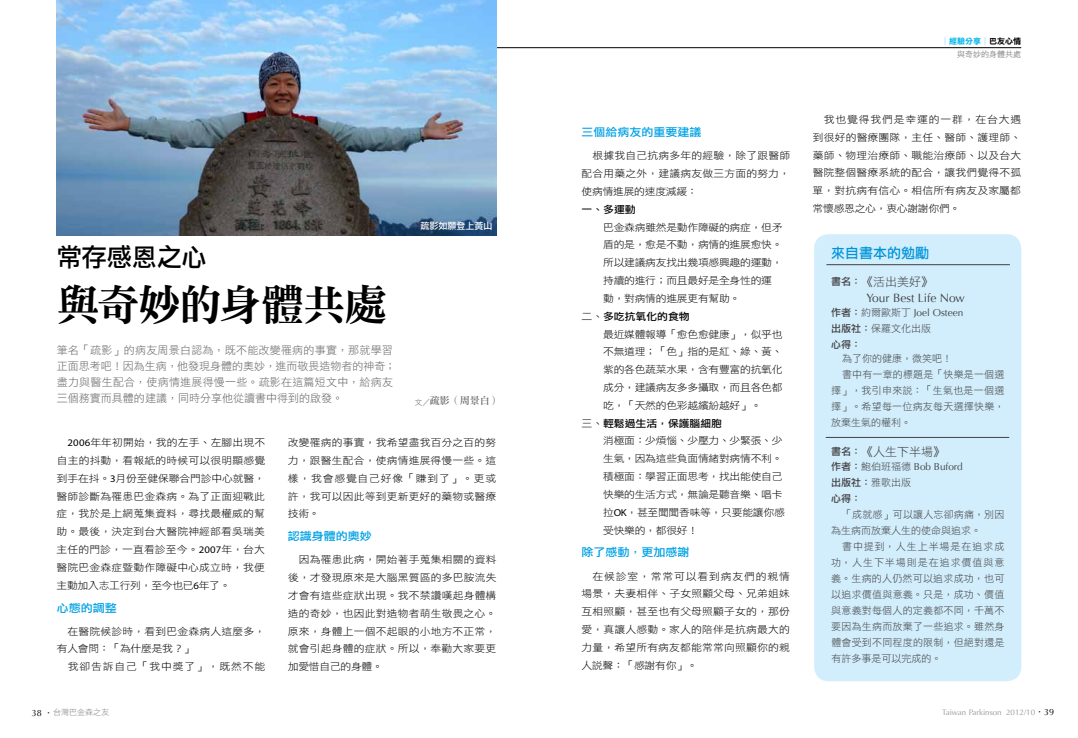
<style>
.page{position:relative;width:1078px;height:738px;background:#fff}
.page>*{position:absolute;margin:0;border:0;box-sizing:border-box;transform-origin:0 0}
.t1{font:43px "DF Ming Std W9";letter-spacing:-.045em;color:#000}
.t2{font:25.4px "DF Li Hei Std W5";letter-spacing:-.02em;color:#000}
.t3{font:14px "DF Li Hei Std W5";color:#0095da}
.t4{font:12px "DF Li Hei Std W3";color:#414042}
.t5{font:12px "Optima";color:#414042}
.t6{font:11.2px "DF Li Hei Std W5";color:#00a1e4;scale:1.08 1}
.t7{font:11px/16px "DF Li Hei Std W3";color:#636466}
.t8{font:10px/17.8px "DF Li Hei Std W3";letter-spacing:.01em;color:#000;text-align:justify;scale:1.08 1}
.t9{font:10px/16px "DF Li Hei Std W3";letter-spacing:.015em;color:#414042}
.t10{font:10px/17.8px "DF Li Hei Std W3";letter-spacing:-.025em;color:#000;scale:1.08 1}
.t11{font:10px "Optima";color:#414042}
.t12{font:10px "DF Li Hei Std W5";color:#000;scale:1.08 1}
.t13{font:10px "DF Li Hei Std W3";letter-spacing:.08em;color:#000;scale:1.08 1}
.t14{font:10px/16px "DF Li Hei Std W5";color:#414042}
.t15{font:10px "DF Li Song Std W5";color:#636466}
.t16{font:9px "DF Li Hei Std W5";color:#fff}
.t17{font:8px "Optima";color:#939598}
.t18{font:8px "DF Li Hei Std W3";color:#808285}
.t19{font:8px "DF Li Hei Std W7";color:#00b5ea}
.t20{font:8px "DF Li Hei Std W3";color:#636466}
.s1{color:#000}
.s2{font-family:"DF Li Hei Std W3";font-size:7.5px}
.s3{font-family:"Myriad Pro"}
.s4{font-family:"DF Li Hei Std W3"}
.s5{font-family:"DF Li Hei Std W5";font-size:10px}
.s6{font-family:"DF Li Hei Std W5"}
.s7{font-family:"Optima";font-size:9px;color:#000}
.s8{font-family:"DF Li Hei Std W5";font-size:9px;color:#000}
.s9{font-size:9px;color:#000}
</style>
<div class="page">
<hr style="left:57px;top:47px;width:963px;height:1px;background:#000">
<img style="left:57px;top:0;width:439px;height:235px">
<div style="left:814px;top:234px;width:206px;height:446px;background:#d2eefc;border-radius:14px"></div>
<hr style="left:826px;top:264px;width:183px;height:1px;background:#414042">
<hr style="left:825px;top:437px;width:183px;height:1px;background:#414042">
<p class="t19" style="left:940px;top:37px;width:81px">│經驗分享│<span class="s1">巴友心情</span></p>
<h2 class="t2" style="left:57px;top:243px;width:151px">常存感恩之心</h2>
<h1 class="t1" style="left:57px;top:281px;width:332px">與奇妙的身體共處</h1>
<p class="t16" style="left:420px;top:221px;width:73px">疏影如願登上黃山</p>
<p class="t7" style="left:57px;top:342px;width:340px">筆名「疏影」的病友周景白認為，既不能改變罹病的事實，那就學習正面思考吧！因為生病，他發現身體的奧妙，進而敬畏造物者的神奇；盡力與醫生配合，使病情進展得慢一些。疏影在這篇短文中，給病友三個務實而具體的建議，同時分享他從讀書中得到的啟發。</p>
<p class="t8" style="left:288px;top:433px;width:194px">改變罹病的事實，我希望盡我百分之百的努力，跟醫生配合，使病情進展得慢一些。這樣，我會感覺自己好像「賺到了」。更或許，我可以因此等到更新更好的藥物或醫療技術。</p>
<p class="t6" style="left:288px;top:530px;width:79px">認識身體的奧妙</p>
<p class="t8" style="left:288px;top:550px;width:195px;text-indent:11px">因為罹患此病，開始著手蒐集相關的資料後，才發現原來是大腦黑質區的多巴胺流失才會有這些症狀出現。我不禁讚嘆起身體構造的奇妙，也因此對造物者萌生敬畏之心。原來，身體上一個不起眼的小地方不正常，就會引起身體的症狀。所以，奉勸大家要更加愛惜自己的身體。</p>
<p class="t15" style="left:415px;top:395px;width:86px"><span class="s2">文／</span>疏影（周景白）</p>
<p class="t8" style="left:56px;top:433px;width:195px;text-indent:11px"><span class="s3">2006</span>年年初開始，我的左手、左腳出現不自主的抖動，看報紙的時候可以很明顯感覺到手在抖。<span class="s3">3</span>月份至健保聯合門診中心就醫，醫師診斷為罹患巴金森病。為了正面迎戰此症，我於是上網蒐集資料，尋找最權威的幫助。最後，決定到台大醫院神經部看吳瑞美主任的門診，一直看診至今。<span class="s3">2007</span>年，台大醫院巴金森症暨動作障礙中心成立時，我便主動加入志工行列，至今也已<span class="s3">6</span>年了。</p>
<p class="t6" style="left:57px;top:601px;width:57px">心態的調整</p>
<p class="t8" style="left:57px;top:621px;width:194px;text-indent:11px">在醫院候診時，看到巴金森病人這麼多，有人會問：「為什麼是我？」</p>
<p class="t13" style="left:68px;top:660px;width:184px">我卻告訴自己「我中獎了」，既然不能</p>
<p class="t6" style="left:581px;top:126px;width:113px">三個給病友的重要建議</p>
<p class="t8" style="left:581px;top:146px;width:194px;text-indent:11px">根據我自己抗病多年的經驗，除了跟醫師配合用藥之外，建議病友做三方面的努力，使病情進展的速度減緩：</p>
<p class="t12" style="left:581px;top:204px;width:52px">一、多運動</p>
<p class="t10" style="left:603px;top:218px;width:168px">巴金森病雖然是動作障礙的病症，但矛盾的是，愈是不動，病情的進展愈快。所以建議病友找出幾項感興趣的運動，持續的進行；而且最好是全身性的運動，對病情的進展更有幫助。</p>
<p class="t12" style="left:581px;top:310px;width:101px"><span class="s4">二、</span>多吃抗氧化的食物</p>
<p class="t8" style="left:603px;top:324px;width:168px">最近媒體報導「愈色愈健康」，似乎也不無道理；「色」指的是紅、綠、黃、紫的各色蔬菜水果，含有豐富的抗氧化成分，建議病友多多攝取，而且各色都吃，「天然的色彩越繽紛越好」。</p>
<p class="t12" style="left:581px;top:417px;width:131px"><span class="s4">三、</span>輕鬆過生活，保護腦細胞</p>
<p class="t10" style="left:603px;top:431px;width:170px">消極面：少煩惱、少壓力、少緊張、少生氣，因為這些負面情緒對病情不利。積極面：學習正面思考，找出能使自己快樂的生活方式，無論是聽音樂、唱卡拉<span class="s3">OK</span>，甚至聞聞香味等，只要能讓你感受快樂的，都很好！</p>
<p class="t6" style="left:581px;top:546px;width:101px">除了感動，更加感謝</p>
<p class="t8" style="left:581px;top:566px;width:195px;text-indent:11px">在候診室，常常可以看到病友們的親情場景，夫妻相伴、子女照顧父母、兄弟姐妹互相照顧，甚至也有父母照顧子女的，那份愛，真讓人感動。家人的陪伴是抗病最大的力量，希望所有病友都能常常向照顧你的親人說聲：「感謝有你」。</p>
<p class="t20" style="left:956px;top:49px;width:65px">與奇妙的身體共處</p>
<p class="t8" style="left:812px;top:110px;width:195px;text-indent:11px">我也覺得我們是幸運的一群，在台大遇到很好的醫療團隊，主任、醫師、護理師、藥師、物理治療師、職能治療師、以及台大醫院整個醫療系統的配合，讓我們覺得不孤單，對抗病有信心。相信所有病友及家屬都常懷感恩之心，衷心謝謝你們。</p>
<h3 class="t3" style="left:830px;top:245px;width:99px">來自書本的勉勵</h3>
<p class="t4" style="left:830px;top:274px;width:103px"><span class="s5">書名：</span>《活出美好》</p>
<p class="t5" style="left:866px;top:290px;width:100px">Your Best Life Now</p>
<p class="t11" style="left:830px;top:306px;width:134px"><span class="s6">作者：</span><span class="s4">約爾歐斯丁</span> Joel Osteen</p>
<p class="t9" style="left:830px;top:320px;width:101px"><span class="s6">出版社：</span>保羅文化出版</p>
<p class="t14" style="left:830px;top:336px;width:31px">心得：</p>
<p class="t9" style="left:841px;top:350px;width:111px">為了你的健康，微笑吧！</p>
<p class="t9" style="left:841px;top:366px;width:164px">書中有一章的標題是「快樂是一個選</p>
<p class="t9" style="left:831px;top:382px;width:175px">擇」，我引申來說：「生氣也是一個選</p>
<p class="t9" style="left:831px;top:398px;width:175px">擇」。希望每一位病友每天選擇快樂，</p>
<p class="t9" style="left:831px;top:414px;width:81px">放棄生氣的權利。</p>
<p class="t4" style="left:831px;top:444px;width:115px"><span class="s5">書名：</span>《人生下半場》</p>
<p class="t11" style="left:830px;top:460px;width:133px"><span class="s6">作者：</span><span class="s4">鮑伯班福德</span> Bob Buford</p>
<p class="t14" style="left:830px;top:474px;width:81px">出版社：<span class="s4">雅歌出版</span>心得：</p>
<p class="t9" style="left:831px;top:506px;width:175px;text-indent:11px">「成就感」可以讓人忘卻病痛，別因為生病而放棄人生的使命與追求。</p>
<p class="t9" style="left:831px;top:538px;width:175px;text-align:justify;text-indent:11px">書中提到，人生上半場是在追求成功，人生下半場則是在追求價值與意義。生病的人仍然可以追求成功，也可以追求價值與意義。只是，成功、價值與意義對每個人的定義都不同，千萬不要因為生病而放棄了一些追求。雖然身體會受到不同程度的限制，但絕對還是有許多事是可以完成的。</p>
<p class="t18" style="left:32px;top:707px;width:79px"><span class="s7">38</span> <span class="s8">．</span>台灣巴金森之友</p>
<p class="t17" style="left:941px;top:707px;width:114px">Taiwan Parkinson 2012/10<span class="s8">．</span><span class="s9">39</span></p>
</div>
